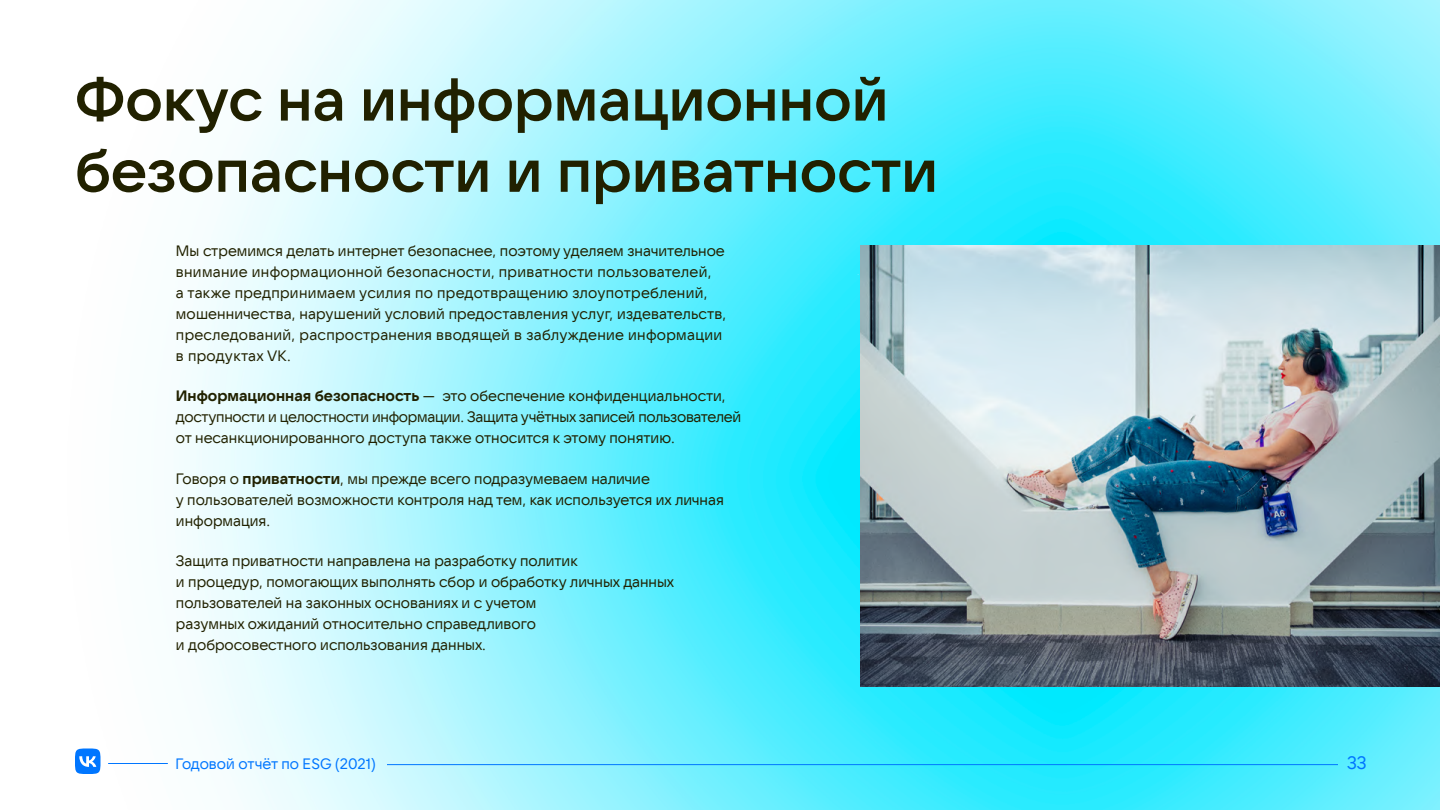
<style>
.page{position:relative;width:1440px;height:810px;background:#fff}
.page>*{position:absolute;margin:0;border:0;box-sizing:border-box;transform-origin:0 0}
.t1{font:600 60px/71.2px "VK Sans Display";color:#212100}
.t2{font:18px "VK Sans Display";color:#0076ff}
.t3{font:15px/21px "VK Sans Display";color:#212100}
.t4{font:15px "VK Sans Display";color:#0076ff}
.s1{font-weight:700}
</style>
<div class="page">
<img style="left:100px;top:0;width:1340px;height:810px">
<svg style="left:75px;top:748px;width:25px;height:26px"></svg>
<hr style="left:108px;top:763px;width:60px;height:1px;background:#0076ff">
<hr style="left:387px;top:764px;width:951px;height:1px;background:#0076ff">
<img style="left:860px;top:246px;width:580px;height:441px">
<h1 class="t1" style="left:75px;top:63px;width:865px">Фокус на информационной безопасности и приватности</h1>
<p class="t3" style="left:176px;top:240px;width:552px">Мы стремимся делать интернет безопаснее, поэтому уделяем значительное внимание информационной безопасности, приватности пользователей,<br>а также предпринимаем усилия по предотвращению злоупотреблений, мошенничества, нарушений условий предоставления услуг, издевательств, преследований, распространения вводящей в заблуждение информации в продуктах VK.</p>
<p class="t3" style="left:176px;top:386px;width:567px"><span class="s1">Информационная безопасность</span> — это обеспечение конфиденциальности, доступности и целостности информации. Защита учётных записей пользователей от несанкционированного доступа также относится к этому понятию.</p>
<p class="t3" style="left:176px;top:468px;width:549px">Говоря о <span class="s1">приватности</span>, мы прежде всего подразумеваем наличие<br>у пользователей возможности контроля над тем, как используется их личная информация.</p>
<p class="t3" style="left:176px;top:551px;width:500px">Защита приватности направлена на разработку политик<br>и процедур, помогающих выполнять сбор и обработку личных данных пользователей на законных основаниях и с учетом<br>разумных ожиданий относительно справедливого<br>и добросовестного использования данных.</p>
<p class="t4" style="left:176px;top:755px;width:202px">Годовой отчёт по ESG (2021)</p>
<p class="t2" style="left:1347px;top:752px;width:21px">33</p>
</div>
